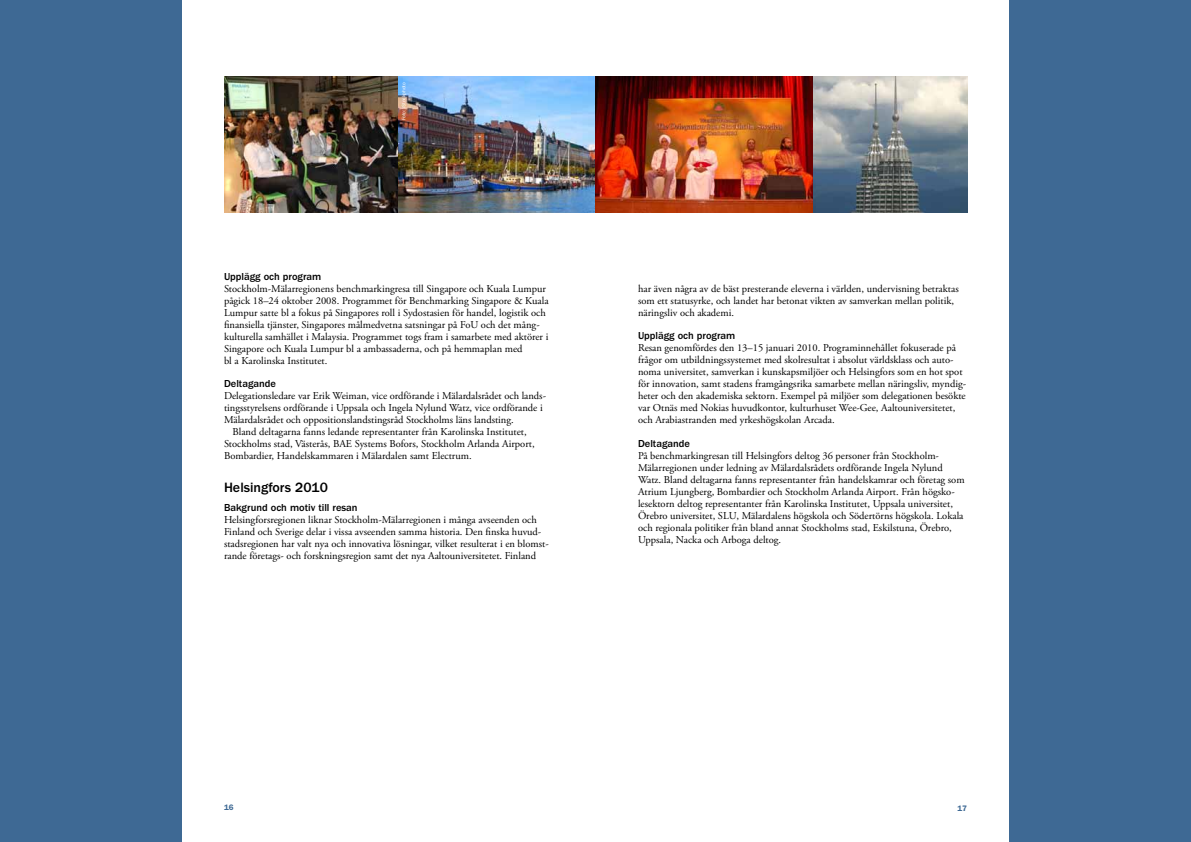
<style>
.page{position:relative;width:1191px;height:842px;background:#fff}
.page>*{position:absolute;margin:0;border:0;box-sizing:border-box;transform-origin:0 0}
.t1{font:500 14px "ITC Franklin Gothic Std";color:#000}
.t2{font:10.5px/12px "Adobe Garamond Pro";color:#000}
.t3{font:500 10.5px "ITC Franklin Gothic Std";color:#000}
.t4{font:600 8px "ITC Franklin Gothic Std";color:#3e6994}
.t5{font:5px "ITC Franklin Gothic Std";color:#fff}
</style>
<div class="page">
<div style="left:0;top:0;width:181px;height:842px;background:#3e6994"></div>
<img style="left:224px;top:77px;width:744px;height:136px">
<div style="left:1009px;top:0;width:182px;height:842px;background:#3e6994"></div>
<p class="t5" style="left:401px;top:120px;width:40px;rotate:-90deg">Foto: iStockphoto</p>
<p class="t3" style="left:224px;top:270px;width:99px">Upplägg och program</p>
<p class="t2" style="left:224px;top:283px;width:326px">Stockholm-Mälarregionens benchmarkingresa till Singapore och Kuala Lumpur pågick 18–24 oktober 2008. Programmet för Benchmarking Singapore &amp; Kuala Lumpur satte bl a fokus på Singapores roll i Sydostasien för handel, logistik och finansiella tjänster, Singapores målmedvetna satsningar på FoU och det mång&shy;kulturella samhället i Malaysia. Programmet togs fram i samarbete med aktörer i Singapore och Kuala Lumpur bl a ambassaderna, och på hemmaplan med<br>bl a Karolinska Institutet.</p>
<p class="t3" style="left:224px;top:378px;width:53px">Deltagande</p>
<p class="t2" style="left:224px;top:390px;width:323px">Delegationsledare var Erik Weiman, vice ordförande i Mälardalsrådet och lands-</p>
<p class="t2" style="left:224px;top:402px;width:320px">tingsstyrelsens ordförande i Uppsala och Ingela Nylund Watz, vice ordförande i</p>
<p class="t2" style="left:224px;top:414px;width:291px">Mälardalsrådet och oppositionslandstingsråd Stockholms läns landsting.</p>
<p class="t2" style="left:232px;top:426px;width:296px">Bland deltagarna fanns ledande representanter från Karolinska Institutet,</p>
<p class="t2" style="left:224px;top:438px;width:312px">Stockholms stad, Västerås, BAE Systems Bofors, Stockholm Arlanda Airport,</p>
<p class="t2" style="left:224px;top:450px;width:249px">Bombardier, Handelskammaren i Mälardalen samt Electrum.</p>
<h1 class="t1" style="left:224px;top:479px;width:105px">Helsingfors 2010</h1>
<p class="t3" style="left:224px;top:502px;width:135px">Bakgrund och motiv till resan</p>
<p class="t2" style="left:224px;top:514px;width:326px">Helsingforsregionen liknar Stockholm-Mälarregionen i många avseenden och Finland och Sverige delar i vissa avseenden samma historia. Den finska huvud&shy;stadsregionen har valt nya och innovativa lösningar, vilket resulterat i en blomst&shy;rande företags- och forskningsregion samt det nya Aaltouniversitetet. Finland</p>
<p class="t2" style="left:638px;top:283px;width:322px">har även några av de bäst presterande eleverna i världen, undervisning betraktas som ett statusyrke, och landet har betonat vikten av samverkan mellan politik, näringsliv och akademi.</p>
<p class="t3" style="left:638px;top:330px;width:99px">Upplägg och program</p>
<p class="t2" style="left:638px;top:342px;width:330px">Resan genomfördes den 13–15 januari 2010. Programinnehållet fokuserade på frågor om utbildningssystemet med skolresultat i absolut världsklass och auto&shy;noma universitet, samverkan i kunskapsmiljöer och Helsingfors som en hot spot för innovation, samt stadens framgångsrika samarbete mellan näringsliv, myndig&shy;heter och den akademiska sektorn. Exempel på miljöer som delegationen besökte var Otnäs med Nokias huvudkontor, kulturhuset Wee-Gee, Aaltouniversitetet, och Arabiastranden med yrkeshögskolan Arcada.</p>
<p class="t3" style="left:638px;top:437px;width:53px">Deltagande</p>
<p class="t2" style="left:638px;top:450px;width:328px">På benchmarkingresan till Helsingfors deltog 36 personer från Stockholm-Mälarregionen under ledning av Mälardalsrådets ordförande Ingela Nylund Watz. Bland deltagarna fanns representanter från handelskamrar och företag som Atrium Ljungberg, Bombardier och Stockholm Arlanda Airport. Från högsko&shy;lesektorn deltog representanter från Karolinska Institutet, Uppsala universitet, Örebro universitet, SLU, Mälardalens högskola och Södertörns högskola. Lokala och regionala politiker från bland annat Stockholms stad, Eskilstuna, Örebro, Uppsala, Nacka och Arboga deltog.</p>
<p class="t4" style="left:224px;top:803px;width:11px">16</p>
<p class="t4" style="left:957px;top:804px;width:11px">17</p>
</div>
